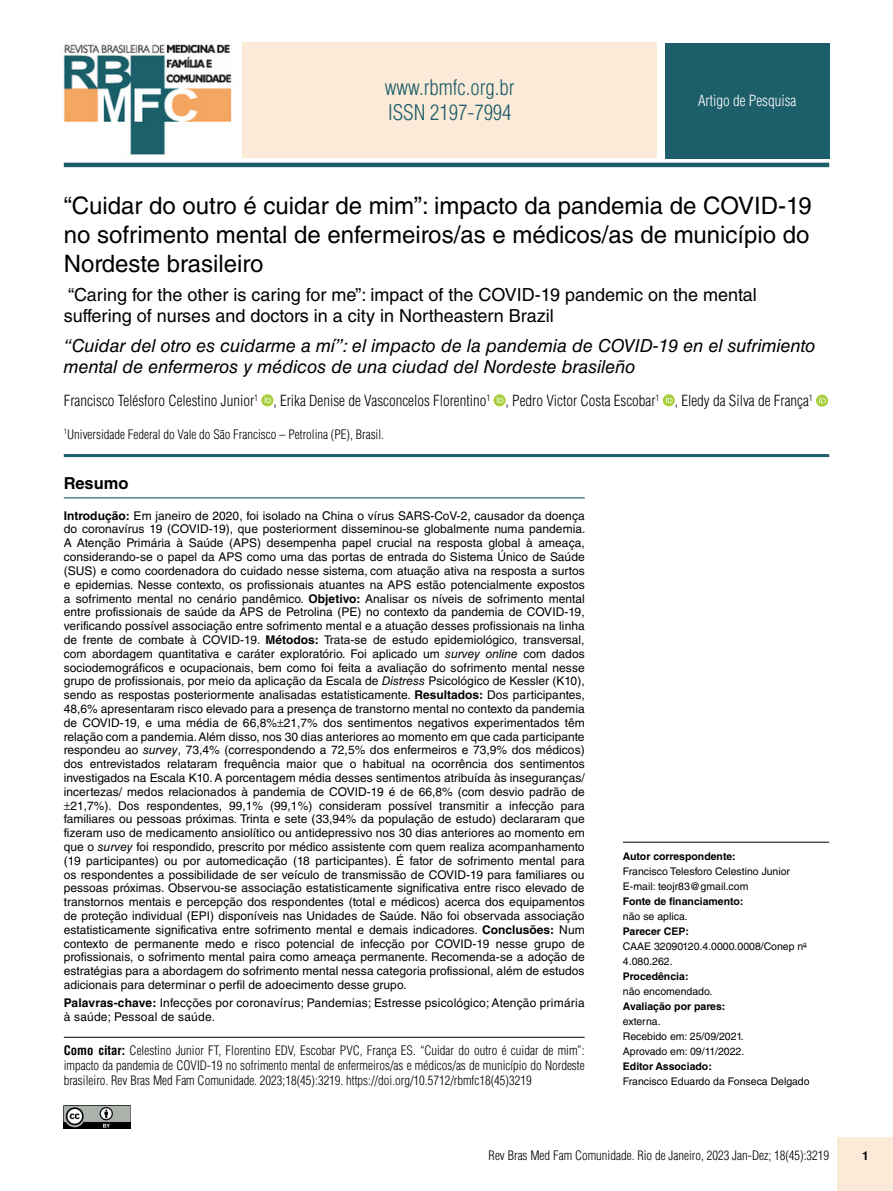
<style>
.page{position:relative;width:893px;height:1191px;background:#fff}
.page>*{position:absolute;margin:0;border:0;box-sizing:border-box;transform-origin:0 0}
.t1{font:24px/28.8px "Helvetica LT Std";color:#000;text-align:justify}
.t2{font:300 condensed 21px/25.2px "Helvetica LT Std";color:#1c5e69}
.t3{font:italic 18px/21px "Helvetica LT Std";color:#000}
.t4{font:18px/21px "Helvetica LT Std";color:#000}
.t5{font:700 16.5px "Helvetica LT Std";color:#000}
.t6{font:300 condensed 15px "Helvetica LT Std";color:#000}
.t7{font:300 condensed 15px "Helvetica LT Std";color:#fff}
.t8{font:300 condensed 12.75px/15px "Helvetica LT Std";color:#000;text-align:justify}
.t9{font:12px/13.8px "Helvetica LT Std";color:#000}
.t10{font:700 12px "Helvetica LT Std";color:#000}
.t11{font:10.5px/15px "Helvetica LT Std";color:#000}
.t12{font:700 10.5px "Helvetica LT Std";color:#000}
.s1{font-weight:700}
.s2{font-style:italic}
</style>
<div class="page">
<div style="left:838px;top:1137px;width:55px;height:54px;background:#fcead8"></div>
<hr style="left:623px;top:841px;width:206px;height:1px;background:#000">
<hr style="left:64px;top:497px;width:521px;height:1px;background:#1c5e69">
<img style="left:64px;top:1105px;width:67px;height:23px">
<img style="left:63px;top:44px;width:169px;height:111px">
<div style="left:242px;top:42px;width:415px;height:116px;background:#fcead8"></div>
<div style="left:665px;top:43px;width:164px;height:116px;background:#1c5e69"></div>
<hr style="left:64px;top:163px;width:765px;height:4px;background:#1c5e69">
<svg style="left:261px;top:394px;width:12px;height:12px"></svg>
<svg style="left:265px;top:396px;width:6px;height:7px"></svg>
<svg style="left:493px;top:394px;width:13px;height:12px"></svg>
<svg style="left:497px;top:396px;width:6px;height:7px"></svg>
<svg style="left:663px;top:394px;width:12px;height:12px"></svg>
<svg style="left:666px;top:396px;width:6px;height:7px"></svg>
<svg style="left:816px;top:394px;width:12px;height:13px"></svg>
<svg style="left:819px;top:397px;width:7px;height:6px"></svg>
<hr style="left:64px;top:454px;width:765px;height:3px;background:#1c5e69">
<hr style="left:64px;top:1036px;width:521px;height:1px;background:#000">
<h2 class="t2" style="left:385px;top:75px;width:131px">www.rbmfc.org.br<br>ISSN 2197-7994</h2>
<p class="t7" style="left:698px;top:92px;width:100px">Artigo de Pesquisa</p>
<h1 class="t1" style="left:64px;top:191px;width:749px">“Cuidar do outro é cuidar de mim”: impacto da pandemia de COVID-19 no sofrimento mental de enfermeiros/as e médicos/as de município do Nordeste brasileiro</h1>
<h3 class="t4" style="left:64px;top:284px;width:695px">“Caring for the other is caring for me”: impact of the COVID-19 pandemic on the mental suffering of nurses and doctors in a city in Northeastern Brazil</h3>
<h3 class="t3" style="left:64px;top:335px;width:753px">“Cuidar del otro es cuidarme a mí”: el impacto de la pandemia de COVID-19 en el sufrimiento mental de enfermeros y médicos de una ciudad del Nordeste brasileño</h3>
<p class="t6" style="left:64px;top:391px;width:750px">Francisco Telésforo Celestino Junior<sup>1</sup> , Erika Denise de Vasconcelos Florentino<sup>1</sup> , Pedro Victor Costa Escobar<sup>1</sup> , Eledy da Silva de França<sup>1</sup></p>
<p class="t8" style="left:64px;top:426px;width:322px"><sup>1</sup>Universidade Federal do Vale do São Francisco – Petrolina (PE), Brasil.</p>
<h3 class="t5" style="left:64px;top:473px;width:66px">Resumo</h3>
<p class="t9" style="left:64px;top:508px;width:522px"><span class="s1">Introdução:</span> Em janeiro de 2020, foi isolado na China o vírus SARS-CoV-2, causador da doença</p>
<p class="t9" style="left:64px;top:522px;width:523px">do coronavírus 19 (COVID-19), que posteriorment disseminou-se globalmente numa pandemia.</p>
<p class="t9" style="left:64px;top:536px;width:522px">A Atenção Primária à Saúde (APS) desempenha papel crucial na resposta global à ameaça,</p>
<p class="t9" style="left:64px;top:550px;width:522px">considerando-se o papel da APS como uma das portas de entrada do Sistema Único de Saúde</p>
<p class="t9" style="left:64px;top:564px;width:522px">(SUS) e como coordenadora do cuidado nesse sistema, com atuação ativa na resposta a surtos</p>
<p class="t9" style="left:64px;top:577px;width:522px">e epidemias. Nesse contexto, os profissionais atuantes na APS estão potencialmente expostos</p>
<p class="t9" style="left:64px;top:591px;width:522px">a sofrimento mental no cenário pandêmico. <span class="s1">Objetivo:</span> Analisar os níveis de sofrimento mental</p>
<p class="t9" style="left:64px;top:605px;width:522px">entre profissionais de saúde da APS de Petrolina (PE) no contexto da pandemia de COVID-19,</p>
<p class="t9" style="left:64px;top:619px;width:522px">verificando possível associação entre sofrimento mental e a atuação desses profissionais na linha</p>
<p class="t9" style="left:64px;top:633px;width:522px">de frente de combate à COVID-19. <span class="s1">Métodos:</span> Trata-se de estudo epidemiológico, transversal,</p>
<p class="t9" style="left:64px;top:646px;width:522px">com abordagem quantitativa e caráter exploratório. Foi aplicado um <span class="s2">survey online</span> com dados</p>
<p class="t9" style="left:64px;top:660px;width:522px">sociodemográficos e ocupacionais, bem como foi feita a avaliação do sofrimento mental nesse</p>
<p class="t9" style="left:64px;top:674px;width:522px">grupo de profissionais, por meio da aplicação da Escala de <span class="s2">Distress</span> Psicológico de Kessler (K10),</p>
<p class="t9" style="left:64px;top:688px;width:522px">sendo as respostas posteriormente analisadas estatisticamente. <span class="s1">Resultados:</span> Dos participantes,</p>
<p class="t9" style="left:64px;top:702px;width:522px">48,6% apresentaram risco elevado para a presença de transtorno mental no contexto da pandemia</p>
<p class="t9" style="left:64px;top:715px;width:522px">de COVID-19, e uma média de 66,8% 21,7% dos sentimentos negativos experimentados têm</p>
<p class="t9" style="left:64px;top:729px;width:522px">relação com a pandemia. Além disso, nos 30 dias anteriores ao momento em que cada participante</p>
<p class="t9" style="left:64px;top:743px;width:522px">respondeu ao <span class="s2">survey</span>, 73,4% (correspondendo a 72,5% dos enfermeiros e 73,9% dos médicos)</p>
<p class="t9" style="left:64px;top:757px;width:522px">dos entrevistados relataram frequência maior que o habitual na ocorrência dos sentimentos</p>
<p class="t9" style="left:64px;top:771px;width:522px">investigados na Escala K10. A porcentagem média desses sentimentos atribuída às inseguranças/</p>
<p class="t9" style="left:64px;top:784px;width:522px">incertezas/ medos relacionados à pandemia de COVID-19 é de 66,8% (com desvio padrão de</p>
<p class="t9" style="left:70px;top:798px;width:516px">21,7%). Dos respondentes, 99,1% (99,1%) consideram possível transmitir a infecção para</p>
<p class="t9" style="left:64px;top:812px;width:522px">familiares ou pessoas próximas. Trinta e sete (33,94% da população de estudo) declararam que</p>
<p class="t9" style="left:64px;top:826px;width:522px">fizeram uso de medicamento ansiolítico ou antidepressivo nos 30 dias anteriores ao momento em</p>
<p class="t9" style="left:64px;top:840px;width:522px">que o <span class="s2">survey</span> foi respondido, prescrito por médico assistente com quem realiza acompanhamento</p>
<p class="t9" style="left:64px;top:853px;width:522px">(19 participantes) ou por automedicação (18 participantes). É fator de sofrimento mental para</p>
<p class="t9" style="left:64px;top:867px;width:522px">os respondentes a possibilidade de ser veículo de transmissão de COVID-19 para familiares ou</p>
<p class="t9" style="left:64px;top:881px;width:522px">pessoas próximas. Observou-se associação estatisticamente significativa entre risco elevado de</p>
<p class="t9" style="left:64px;top:895px;width:522px">transtornos mentais e percepção dos respondentes (total e médicos) acerca dos equipamentos</p>
<p class="t9" style="left:64px;top:909px;width:522px">de proteção individual (EPI) disponíveis nas Unidades de Saúde. Não foi observada associação</p>
<p class="t9" style="left:64px;top:922px;width:522px">estatisticamente significativa entre sofrimento mental e demais indicadores. <span class="s1">Conclusões:</span> Num</p>
<p class="t9" style="left:64px;top:936px;width:522px">contexto de permanente medo e risco potencial de infecção por COVID-19 nesse grupo de</p>
<p class="t9" style="left:64px;top:950px;width:522px">profissionais, o sofrimento mental paira como ameaça permanente. Recomenda-se a adoção de</p>
<p class="t9" style="left:64px;top:964px;width:522px">estratégias para a abordagem do sofrimento mental nessa categoria profissional, além de estudos</p>
<p class="t9" style="left:64px;top:978px;width:344px">adicionais para determinar o perfil de adoecimento desse grupo.</p>
<p class="t9" style="left:64px;top:996px;width:522px"><span class="s1">Palavras-chave:</span> Infecções por coronavírus; Pandemias; Estresse psicológico; Atenção primária à saúde; Pessoal de saúde.</p>
<p class="t8" style="left:64px;top:1042px;width:522px"><span class="s1">Como citar:</span> Celestino Junior FT, Florentino EDV, Escobar PVC, França ES. “Cuidar do outro é cuidar de mim”: impacto da pandemia de COVID-19 no sofrimento mental de enfermeiros/as e médicos/as de município do Nordeste brasileiro. Rev Bras Med Fam Comunidade. 2023;18(45):3219. https://doi.org/10.5712/rbmfc18(45)3219</p>
<p class="t12" style="left:623px;top:849px;width:114px">Autor correspondente:</p>
<p class="t11" style="left:623px;top:863px;width:169px">Francisco Telesforo Celestino Junior<br>E-mail: teojr83@gmail.com</p>
<p class="t12" style="left:623px;top:894px;width:122px">Fonte de financiamento:</p>
<p class="t11" style="left:623px;top:908px;width:66px">não se aplica.</p>
<p class="t11" style="left:623px;top:923px;width:185px"><span class="s1">Parecer CEP:<br></span>CAAE 32090120.4.0000.0008/Conep n<sup>o<br></sup>4.080.262.</p>
<p class="t12" style="left:623px;top:969px;width:67px">Procedência:</p>
<p class="t11" style="left:623px;top:983px;width:91px">não encomendado.</p>
<p class="t12" style="left:623px;top:999px;width:104px">Avaliação por pares:</p>
<p class="t11" style="left:623px;top:1013px;width:123px">externa.<br>Recebido em: 25/09/2021.<br>Aprovado em: 09/11/2022.</p>
<p class="t12" style="left:623px;top:1059px;width:90px">Editor Associado:</p>
<p class="t11" style="left:623px;top:1073px;width:188px">Francisco Eduardo da Fonseca Delgado</p>
<p class="t8" style="left:489px;top:1147px;width:342px">Rev Bras Med Fam Comunidade. Rio de Janeiro, 2023 Jan-Dez; 18(45):3219</p>
<p class="t10" style="left:862px;top:1148px;width:8px">1</p>
</div>
